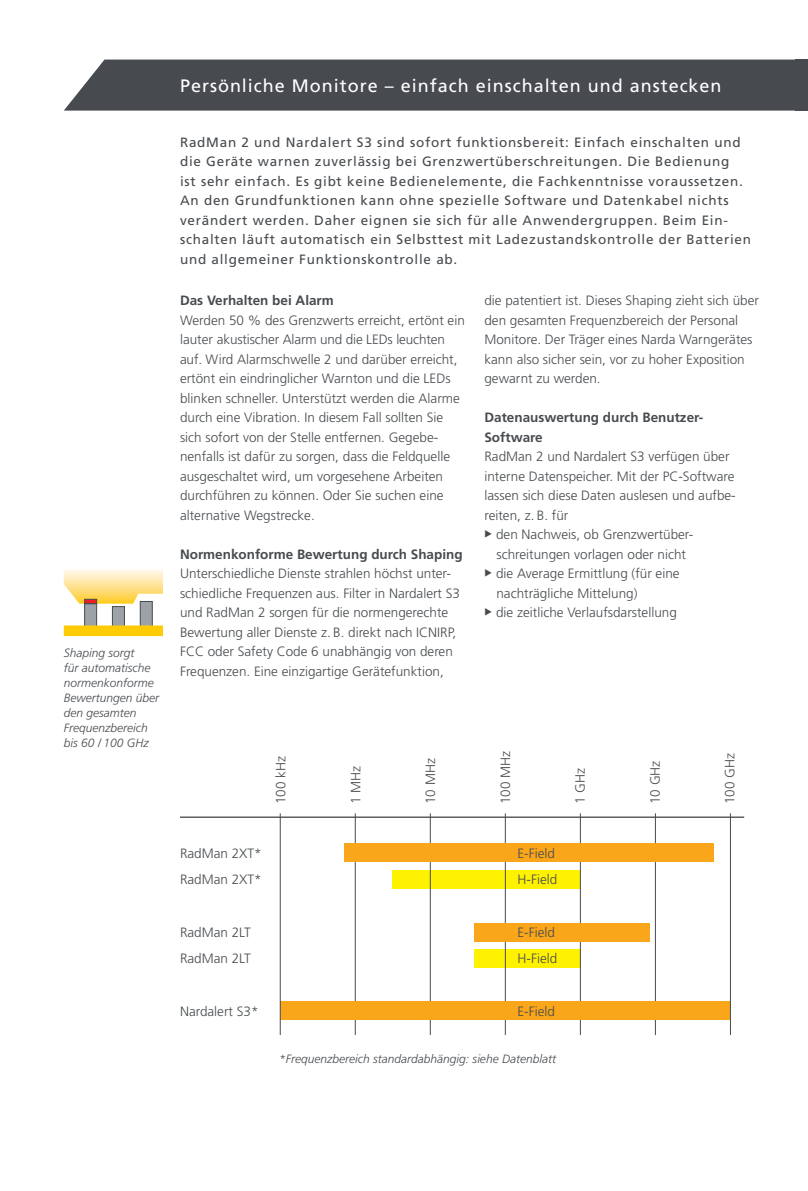
<style>
.page{position:relative;width:808px;height:1191px;background:#fff}
.page>*{position:absolute;margin:0;border:0;box-sizing:border-box;transform-origin:0 0}
.t1{font:18px "Frutiger";letter-spacing:.055em;color:#fff}
.t2{font:300 13.5px/19.5px "Frutiger";color:#474b4f}
.t3{font:13.5px/19.5px "Frutiger";letter-spacing:.055em;color:#474b4f}
.t4{font:700 13.5px/19.5px "Frutiger";color:#474b4f}
.t5{font:italic 300 12px/15px "Frutiger";color:#474b4f}
</style>
<div class="page">
<div style="left:64px;top:60px;width:744px;height:51px;background:#474b4f"></div>
<hr style="left:180px;top:816px;width:564px;height:2px;background:#474b4f">
<div style="left:392px;top:870px;width:188px;height:18px;background:#fff200"></div>
<div style="left:474px;top:949px;width:106px;height:19px;background:#fff200"></div>
<svg style="left:64px;top:569px;width:99px;height:34px;background:#fee7a6"></svg>
<div style="left:140px;top:601px;width:12px;height:26px;background:#9ca2a7;border:1px solid #474b4f"></div>
<div style="left:112px;top:606px;width:13px;height:27px;background:#9ca2a7;border:1px solid #474b4f"></div>
<div style="left:85px;top:603px;width:12px;height:27px;background:#9ca2a7;border:1px solid #474b4f"></div>
<div style="left:64px;top:625px;width:99px;height:11px;background:#ffcb05"></div>
<svg style="left:85px;top:599px;width:12px;height:4px"></svg>
<hr style="left:355px;top:813px;width:1px;height:222px;background:#474b4f">
<hr style="left:430px;top:813px;width:1px;height:222px;background:#474b4f">
<hr style="left:505px;top:813px;width:1px;height:222px;background:#474b4f">
<hr style="left:580px;top:813px;width:1px;height:222px;background:#474b4f">
<hr style="left:655px;top:813px;width:1px;height:222px;background:#474b4f">
<div style="left:281px;top:1001px;width:449px;height:18px;background:#faa61a"></div>
<div style="left:474px;top:922px;width:176px;height:19px;background:#faa61a"></div>
<div style="left:344px;top:843px;width:369px;height:19px;background:#faa61a"></div>
<hr style="left:280px;top:813px;width:1px;height:222px;background:#474b4f">
<hr style="left:730px;top:813px;width:1px;height:222px;background:#474b4f">
<p class="t5" style="left:64px;top:645px;width:97px">Shaping sorgt<br>für automatische normenkonforme<br>Bewertungen über den gesamten<br>Frequenzbereich bis 60 / 100 GHz</p>
<h1 class="t1" style="left:180px;top:75px;width:543px">Persönliche Monitore – einfach einschalten und anstecken</h1>
<p class="t3" style="left:180px;top:132px;width:572px">RadMan 2 und Nardalert S3 sind sofort funktionsbereit: Einfach einschalten und die Geräte warnen zuverlässig bei Grenzwertüberschreitungen. Die Bedienung<br>ist sehr einfach. Es gibt keine Bedienelemente, die Fachkenntnisse voraussetzen.<br>An den Grundfunktionen kann ohne spezielle Software und Datenkabel nichts verändert werden. Daher eignen sie sich für alle Anwendergruppen. Beim Ein&shy;schalten läuft automatisch ein Selbsttest mit Ladezustandskontrolle der Batterien und allgemeiner Funktionskontrolle ab.</p>
<p class="t4" style="left:180px;top:290px;width:155px">Das Verhalten bei Alarm</p>
<p class="t2" style="left:180px;top:310px;width:286px">Werden 50 % des Grenzwerts erreicht, ertönt ein lauter akustischer Alarm und die LEDs leuchten auf. Wird Alarmschwelle 2 und darüber erreicht, ertönt ein eindringlicher Warnton und die LEDs blinken schneller. Unterstützt werden die Alarme durch eine Vibration. In diesem Fall sollten Sie sich sofort von der Stelle entfernen. Gegebe&shy;nenfalls ist dafür zu sorgen, dass die Feldquelle ausgeschaltet wird, um vorgesehene Arbeiten durchführen zu können. Oder Sie suchen eine alternative Wegstrecke.</p>
<p class="t4" style="left:180px;top:544px;width:284px">Normenkonforme Bewertung durch Shaping</p>
<p class="t2" style="left:180px;top:564px;width:282px">Unterschiedliche Dienste strahlen höchst unter&shy;schiedliche Frequenzen aus. Filter in Nardalert S3 und RadMan 2 sorgen für die normengerechte Bewertung aller Dienste z. B. direkt nach ICNIRP, FCC oder Safety Code 6 unabhängig von deren Frequenzen. Eine einzigartige Gerätefunktion,</p>
<p class="t2" style="left:484px;top:291px;width:276px">die patentiert ist. Dieses Shaping zieht sich über den gesamten Frequenzbereich der Personal Monitore. Der Träger eines Narda Warngerätes kann also sicher sein, vor zu hoher Exposition gewarnt zu werden.</p>
<p class="t4" style="left:484px;top:407px;width:220px">Datenauswertung durch Benutzer-<br>Software</p>
<p class="t2" style="left:484px;top:447px;width:253px">RadMan 2 und Nardalert S3 verfügen über interne Datenspeicher. Mit der PC-Software lassen sich diese Daten auslesen und aufbe&shy;reiten, z. B. für</p>
<p class="t2" style="left:484px;top:525px;width:210px;text-align:center">◆ den Nachweis, ob Grenzwertüber&shy;schreitungen vorlagen oder nicht</p>
<p class="t2" style="left:496px;top:564px;width:185px;text-indent:-12px">◆ die Average Ermittlung (für eine nachträgliche Mittelung)</p>
<p class="t2" style="left:484px;top:603px;width:194px">◆ die zeitliche Verlaufsdarstellung</p>
<p class="t2" style="left:271px;top:804px;width:50px;rotate:-90deg">100 kHz</p>
<p class="t2" style="left:346px;top:804px;width:40px;rotate:-90deg">1 MHz</p>
<p class="t2" style="left:421px;top:804px;width:47px;rotate:-90deg">10 MHz</p>
<p class="t2" style="left:496px;top:804px;width:55px;rotate:-90deg">100 MHz</p>
<p class="t2" style="left:180px;top:843px;width:83px">RadMan 2XT*</p>
<p class="t2" style="left:518px;top:843px;width:39px">E-Field</p>
<p class="t2" style="left:180px;top:870px;width:83px">RadMan 2XT*</p>
<p class="t2" style="left:518px;top:870px;width:41px">H-Field</p>
<p class="t2" style="left:180px;top:922px;width:72px">RadMan 2LT</p>
<p class="t2" style="left:518px;top:922px;width:39px">E-Field</p>
<p class="t2" style="left:180px;top:949px;width:72px">RadMan 2LT</p>
<p class="t2" style="left:518px;top:949px;width:41px">H-Field</p>
<p class="t2" style="left:180px;top:1001px;width:80px">Nardalert S3*</p>
<p class="t2" style="left:518px;top:1001px;width:39px">E-Field</p>
<p class="t5" style="left:279px;top:1050px;width:278px">*Frequenzbereich standardabhängig: siehe Datenblatt</p>
<p class="t2" style="left:570px;top:804px;width:38px;rotate:-90deg">1 GHz</p>
<p class="t2" style="left:645px;top:804px;width:45px;rotate:-90deg">10 GHz</p>
<p class="t2" style="left:720px;top:804px;width:53px;rotate:-90deg">100 GHz</p>
</div>
